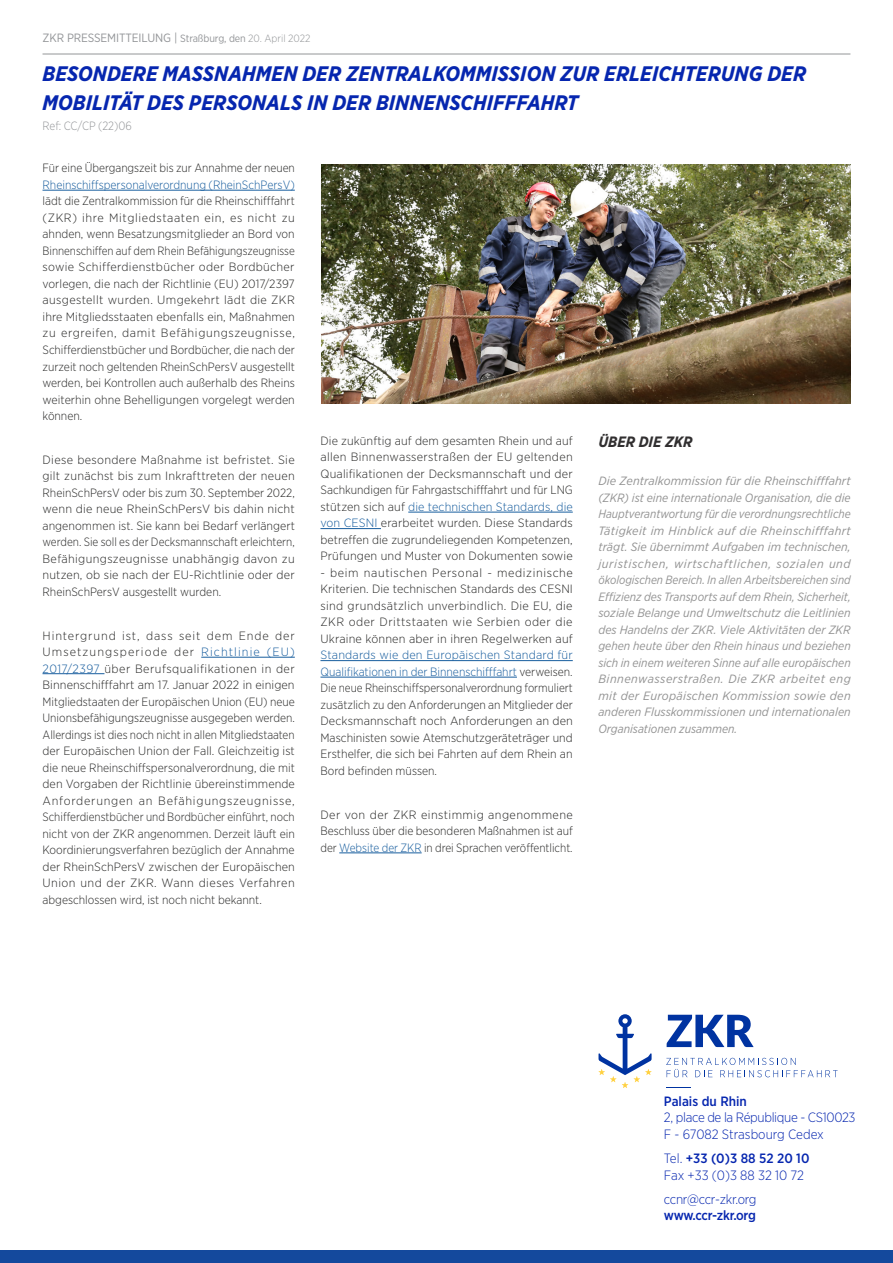
<style>
.page{position:relative;width:893px;height:1263px;background:#fff}
.page>*{position:absolute;margin:0;border:0;box-sizing:border-box;transform-origin:0 0}
.Texte_courant_light{font:italic 700 21px/28.5px "Gotham Narrow";color:#0626af}
.Texte_courant_light-2{font:italic 700 15px "Gotham Narrow";color:#312f30}
.t1{font:300 13.5px/16.2px "Gotham Narrow";letter-spacing:-.025em;color:#0626af}
.t2{font:300 13.5px "Gotham Narrow";color:#0626af}
.t3{font:500 13.5px "Gotham Narrow";color:#0626af}
.Texte_courant_light-3{font:300 12px/16.5px "Gotham Narrow";color:#282827;text-align:justify;scale:1.05 1}
.Texte_courant_light-4{font:italic 12px/16.5px "Gotham Narrow";color:#939393;text-align:justify;scale:1.05 1}
.Texte_courant_light-5{font:300 12px/16.5px "Gotham Narrow";color:#282827;text-align:justify}
.Texte_courant_light-6{font:300 12px/16.5px "Gotham Narrow";color:#282827;text-align:justify;scale:1.04 1}
.t4{font:12px "Gotham Narrow";letter-spacing:-.01em;color:#939598}
.Texte_courant_light-7{font:300 12px "Gotham Narrow";color:#939598;scale:.96 1}
.s1{font-size:10.5px}
.s2{font-weight:300;font-size:10.5px}
.s3{color:#175d9e}
.s4{font-weight:500}
.s5{font-weight:300}
</style>
<div class="page">
<hr style="left:43px;top:54px;width:807px;height:1px;background:#939598">
<hr style="left:408px;top:512px;width:165px;height:1px;background:#175d9e">
<hr style="left:320px;top:528px;width:61px;height:1px;background:#175d9e">
<hr style="left:320px;top:660px;width:253px;height:1px;background:#175d9e">
<hr style="left:320px;top:677px;width:197px;height:1px;background:#175d9e">
<hr style="left:339px;top:852px;width:83px;height:1px;background:#175d9e">
<div style="left:0;top:1250px;width:893px;height:13px;background:#14499d"></div>
<hr style="left:43px;top:190px;width:252px;height:1px;background:#175d9e">
<hr style="left:201px;top:657px;width:94px;height:1px;background:#175d9e">
<hr style="left:43px;top:673px;width:61px;height:1px;background:#175d9e">
<img style="left:321px;top:165px;width:530px;height:238px">
<svg style="left:598px;top:1014px;width:54px;height:74px"></svg>
<svg style="left:667px;top:1015px;width:87px;height:32px"></svg>
<svg style="left:666px;top:1058px;width:172px;height:19px"></svg>
<svg style="left:666px;top:1087px;width:24px;height:1px"></svg>
<p class="t4" style="left:43px;top:30px;width:270px">ZKR PRESSEMITTEILUNG | <span class="s1">Straßburg, den</span> <span class="s2">20. April 2022</span></p>
<p class="Texte_courant_light" style="left:43px;top:59px;width:765px">BESONDERE MASSNAHMEN DER ZENTRALKOMMISSION ZUR ERLEICHTERUNG DER<br>MOBILITÄT DES PERSONALS IN DER BINNENSCHIFFFAHRT</p>
<p class="Texte_courant_light-7" style="left:43px;top:119px;width:94px">Ref: CC/CP (22)06</p>
<p class="Texte_courant_light-5" style="left:43px;top:160px;width:254px">Für eine Übergangszeit bis zur Annahme der neuen <span class="s3">Rheinschiffspersonalverordnung (RheinSchPersV) </span>lädt die Zentralkommission für die Rheinschifffahrt (ZKR) ihre Mitgliedstaaten ein, es nicht zu ahnden, wenn Besatzungsmitglieder an Bord von Binnenschiffen auf dem Rhein Befähigungszeugnisse sowie Schifferdienstbücher oder Bordbücher vorlegen, die nach der Richtlinie (EU) 2017/2397 ausgestellt wurden. Umgekehrt lädt die ZKR ihre Mitgliedsstaaten ebenfalls ein, Maßnahmen zu ergreifen, damit Befähigungszeugnisse, Schifferdienstbücher und Bordbücher, die nach der zurzeit noch geltenden RheinSchPersV ausgestellt werden, bei Kontrollen auch außerhalb des Rheins weiterhin ohne Behelligungen vorgelegt werden können.</p>
<p class="Texte_courant_light-3" style="left:43px;top:451px;width:242px">Diese besondere Maßnahme ist befristet. Sie gilt zunächst bis zum Inkrafttreten der neuen RheinSchPersV oder bis zum 30. September 2022, wenn die neue RheinSchPersV bis dahin nicht angenommen ist. Sie kann bei Bedarf verlängert werden. Sie soll es der Decksmannschaft erleichtern, Befähigungszeugnisse unabhängig davon zu nutzen, ob sie nach der EU-Richtlinie oder der RheinSchPersV ausgestellt wurden.</p>
<p class="Texte_courant_light-3" style="left:43px;top:627px;width:242px">Hintergrund ist, dass seit dem Ende der Umsetzungsperiode der <span class="s3">Richtlinie (EU)<br>2017/2397</span> über Berufsqualifikationen in der Binnenschifffahrt am 17. Januar 2022 in einigen Mitgliedstaaten der Europäischen Union (EU) neue Unionsbefähigungszeugnisse ausgegeben werden.<br>Allerdings ist dies noch nicht in allen Mitgliedstaaten der Europäischen Union der Fall. Gleichzeitig ist die neue Rheinschiffspersonalverordnung, die mit den Vorgaben der Richtlinie übereinstimmende Anforderungen an Befähigungszeugnisse, Schifferdienstbücher und Bordbücher einführt, noch nicht von der ZKR angenommen. Derzeit läuft ein Koordinierungsverfahren bezüglich der Annahme der RheinSchPersV zwischen der Europäischen Union und der ZKR. Wann dieses Verfahren abgeschlossen wird, ist noch nicht bekannt.</p>
<p class="Texte_courant_light-6" style="left:320px;top:432px;width:244px">Die zukünftig auf dem gesamten Rhein und auf allen Binnenwasserstraßen der EU geltenden Qualifikationen der Decksmannschaft und der Sachkundigen für Fahrgastschifffahrt und für LNG stützen sich auf <span class="s3">die technischen Standards, die von CESNI</span> erarbeitet wurden. Diese Standards betreffen die zugrundeliegenden Kompetenzen, Prüfungen und Muster von Dokumenten sowie</p>
<p class="Texte_courant_light-3" style="left:320px;top:564px;width:242px">- beim nautischen Personal - medizinische Kriterien. Die technischen Standards des CESNI sind grundsätzlich unverbindlich. Die EU, die ZKR oder Drittstaaten wie Serbien oder die Ukraine können aber in ihren Regelwerken auf <span class="s3">Standards wie den Europäischen Standard für Qualifikationen in der Binnenschifffahrt</span> verweisen.<br>Die neue Rheinschiffspersonalverordnung formuliert zusätzlich zu den Anforderungen an Mitglieder der Decksmannschaft noch Anforderungen an den Maschinisten sowie Atemschutzgeräteträger und Ersthelfer, die sich bei Fahrten auf dem Rhein an Bord befinden müssen.</p>
<p class="Texte_courant_light-3" style="left:320px;top:806px;width:242px">Der von der ZKR einstimmig angenommene Beschluss über die besonderen Maßnahmen ist auf der <span class="s3">Website der ZKR</span> in drei Sprachen veröffentlicht.</p>
<p class="Texte_courant_light-2" style="left:598px;top:432px;width:96px">ÜBER DIE ZKR</p>
<p class="Texte_courant_light-4" style="left:598px;top:472px;width:242px">Die Zentralkommission für die Rheinschifffahrt (ZKR) ist eine internationale Organisation, die die Hauptverantwortung für die verordnungsrechtliche Tätigkeit im Hinblick auf die Rheinschifffahrt trägt. Sie übernimmt Aufgaben im technischen, juristischen, wirtschaftlichen, sozialen und ökologischen Bereich. In allen Arbeitsbereichen sind Effizienz des Transports auf dem Rhein, Sicherheit, soziale Belange und Umweltschutz die Leitlinien des Handelns der ZKR. Viele Aktivitäten der ZKR gehen heute über den Rhein hinaus und beziehen sich in einem weiteren Sinne auf alle europäischen Binnenwasserstraßen. Die ZKR arbeitet eng mit der Europäischen Kommission sowie den anderen Flusskommissionen und internationalen Organisationen zusammen.</p>
<p class="t1" style="left:664px;top:1093px;width:193px"><span class="s4">Palais du Rhin<br></span>2, place de la République - CS10023</p>
<p class="t2" style="left:664px;top:1125px;width:161px">F - 67082 Strasbourg Cedex</p>
<p class="t3" style="left:664px;top:1150px;width:147px"><span class="s5">Tel.</span> +33 (0)3 88 52 20 10</p>
<p class="t2" style="left:664px;top:1166px;width:141px">Fax +33 (0)3 88 32 10 72</p>
<p class="t1" style="left:664px;top:1191px;width:94px">ccnr@ccr-zkr.org <span class="s4">www.ccr-zkr.org</span></p>
</div>
